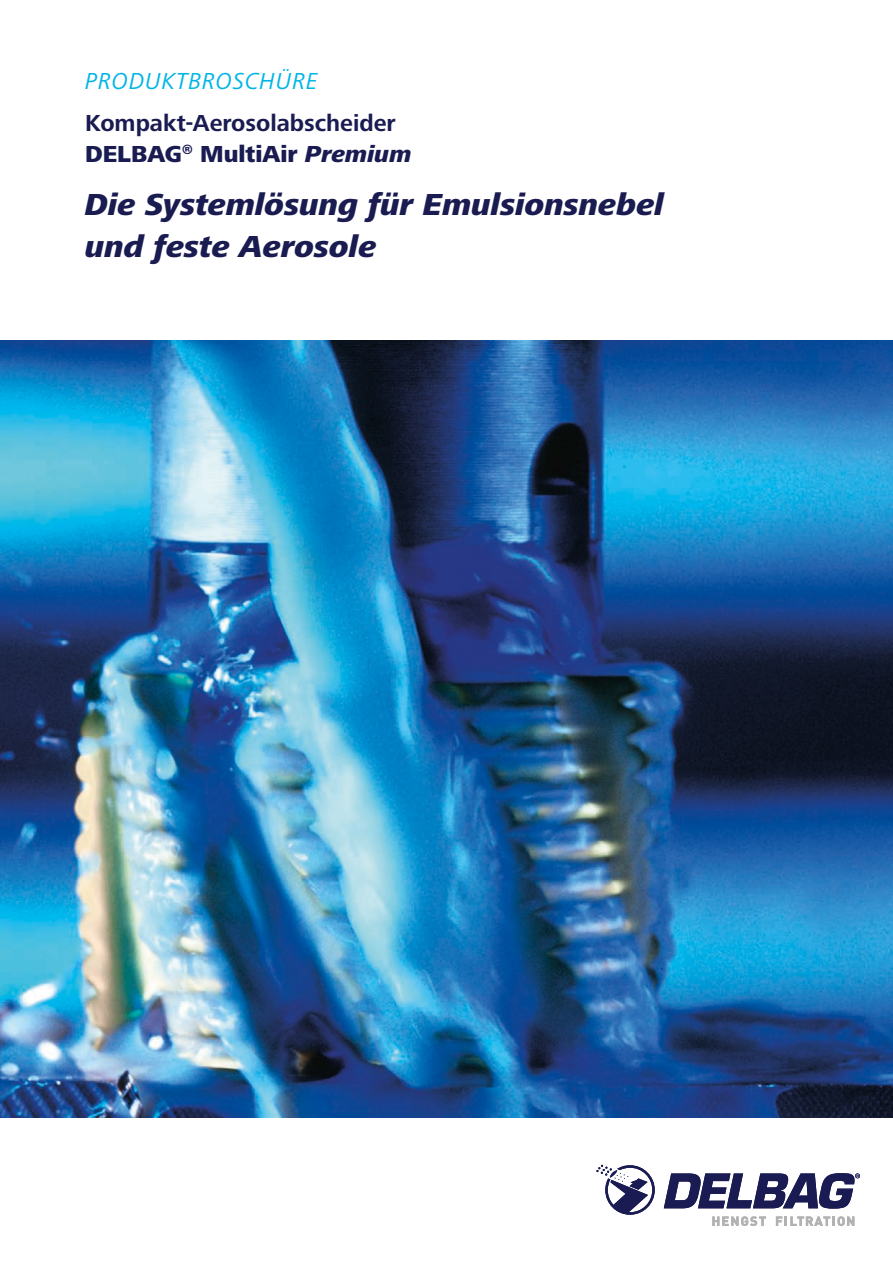
<style>
.page{position:relative;width:893px;height:1263px;background:#fff}
.page>*{position:absolute;margin:0;border:0;box-sizing:border-box;transform-origin:0 0}
.t1{font:italic 800 31.5px/42px "Frutiger Next LTW1 G";color:#191b51}
.t2{font:700 24px/31.5px "Frutiger Next LTW1 G";color:#191b51}
.t3{font:italic 24px "Frutiger Next LTW1 G";letter-spacing:.04em;color:#00b5e6}
.s1{font-weight:800}
.s2{font-weight:800;font-style:italic}
</style>
<div class="page">
<svg style="left:596px;top:1165px;width:59px;height:50px"></svg>
<svg style="left:664px;top:1173px;width:196px;height:35px"></svg>
<svg style="left:712px;top:1216px;width:54px;height:10px"></svg>
<svg style="left:776px;top:1216px;width:78px;height:10px"></svg>
<img style="left:0;top:341px;width:893px;height:777px">
<p class="t3" style="left:85px;top:67px;width:234px">PRODUKTBROSCHÜRE</p>
<p class="t2" style="left:85px;top:108px;width:328px">Kompakt-Aerosolabscheider<br><span class="s1">DELBAG</span><sup>®</sup> <span class="s1">MultiAir</span> <span class="s2">Premium</span></p>
<p class="t1" style="left:85px;top:184px;width:581px">Die Systemlösung für Emulsionsnebel und feste Aerosole</p>
</div>
